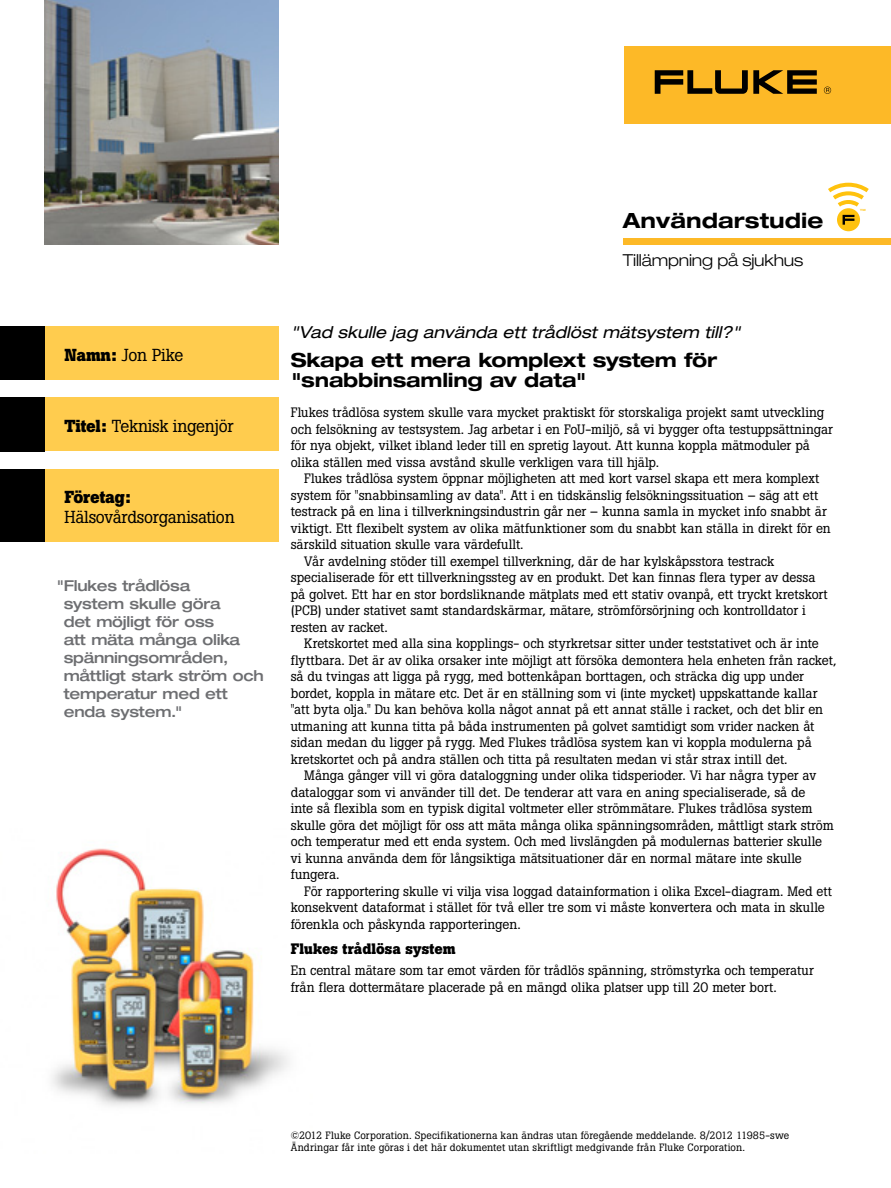
<style>
.page{position:relative;width:891px;height:1188px;background:#fff}
.page>*{position:absolute;margin:0;border:0;box-sizing:border-box;transform-origin:0 0}
.Technical_Data{font:700 expanded 21px "Helvetica Neue LT Std";letter-spacing:.005em;color:#000}
.Headline{font:700 expanded 19.5px/20.2px "Helvetica Neue LT Std";letter-spacing:-.015em;color:#000}
.Intro_bars_left{font:17.25px/19.5px "Boton Pro";letter-spacing:-.015em;color:#000}
.Headline_question{font:italic expanded 16.5px "Helvetica Neue LT Std";color:#000}
.Sub-category{font:300 expanded 16.5px "Helvetica Neue LT Std";letter-spacing:-.01em;color:#000}
.Intro_bars_left-2{font:500 expanded 15px/18px "Helvetica Neue LT Std";letter-spacing:-.015em;color:#6d6e71}
.Body_subheads{font:700 15px "Boton Pro";letter-spacing:.005em;color:#000}
.Body_copy{font:13.5px/16.5px "Boton Pro";color:#000}
.Body_copy_1st_para{font:13.5px/16.5px "Boton Pro";letter-spacing:-.005em;color:#000}
.Copyright_line{font:10.5px "Boton Pro";letter-spacing:.01em;color:#000}
.t1{font:700 expanded 2.85px "Helvetica Neue LT Std";color:#ffc20e}
.s1{font-weight:700}
</style>
<div class="page">
<img style="left:52px;top:848px;width:237px;height:258px">
<div style="left:625px;top:46px;width:266px;height:78px;background:#fdb927"></div>
<svg style="left:655px;top:70px;width:162px;height:24px"></svg>
<svg style="left:824px;top:87px;width:7px;height:7px"></svg>
<div style="left:624px;top:238px;width:267px;height:7px;background:#fdb927"></div>
<div style="left:0;top:397px;width:279px;height:54px;background:#ffcc4e"></div>
<div style="left:0;top:469px;width:279px;height:73px;background:#ffcc4e"></div>
<div style="left:0;top:397px;width:44px;height:54px;background:#000"></div>
<div style="left:0;top:469px;width:44px;height:73px;background:#000"></div>
<div style="left:0;top:326px;width:279px;height:54px;background:#ffcc4e"></div>
<div style="left:0;top:326px;width:44px;height:54px;background:#000"></div>
<img style="left:45px;top:0;width:234px;height:245px">
<svg style="left:837px;top:208px;width:23px;height:23px"></svg>
<svg style="left:843px;top:215px;width:11px;height:10px"></svg>
<svg style="left:828px;top:183px;width:41px;height:24px"></svg>
<p class="Intro_bars_left" style="left:65px;top:345px;width:120px"><span class="s1">Namn:</span> Jon Pike</p>
<p class="Intro_bars_left" style="left:65px;top:416px;width:171px"><span class="s1">Titel:</span> Teknisk ingenjör</p>
<p class="Intro_bars_left" style="left:65px;top:487px;width:172px"><span class="s1">Företag:<br></span>Hälsovårdsorganisation</p>
<p class="Intro_bars_left-2" style="left:64px;top:577px;width:201px;text-indent:-6px">"Flukes trådlösa<br>system skulle göra<br>det möjligt för oss<br>att mäta många olika spänningsområden, måttligt stark ström och temperatur med ett enda system."</p>
<p class="Technical_Data" style="left:623px;top:207px;width:202px">Användarstudie</p>
<p class="Sub-category" style="left:623px;top:250px;width:182px">Tillämpning på sjukhus</p>
<p class="Headline_question" style="left:291px;top:322px;width:451px">"Vad skulle jag använda ett trådlöst mätsystem till?"</p>
<p class="Headline" style="left:291px;top:350px;width:428px">Skapa ett mera komplext system för "snabbinsamling av data"</p>
<p class="Body_copy_1st_para" style="left:291px;top:404px;width:544px">Flukes trådlösa system skulle vara mycket praktiskt för storskaliga projekt samt utveckling och felsökning av testsystem. Jag arbetar i en FoU-miljö, så vi bygger ofta testuppsättningar för nya objekt, vilket ibland leder till en spretig layout. Att kunna koppla mätmoduler på olika ställen med vissa avstånd skulle verkligen vara till hjälp.</p>
<p class="Body_copy" style="left:291px;top:470px;width:541px;text-indent:14px">Flukes trådlösa system öppnar möjligheten att med kort varsel skapa ett mera komplext system för "snabbinsamling av data". Att i en tidskänslig felsökningssituation – säg att ett testrack på en lina i tillverkningsindustrin går ner – kunna samla in mycket info snabbt är viktigt. Ett flexibelt system av olika mätfunktioner som du snabbt kan ställa in direkt för en särskild situation skulle vara värdefullt.</p>
<p class="Body_copy" style="left:291px;top:553px;width:539px;text-indent:14px">Vår avdelning stöder till exempel tillverkning, där de har kylskåpsstora testrack specialiserade för ett tillverkningssteg av en produkt. Det kan finnas flera typer av dessa på golvet. Ett har en stor bordsliknande mätplats med ett stativ ovanpå, ett tryckt kretskort (PCB) under stativet samt standardskärmar, mätare, strömförsörjning och kontrolldator i resten av racket.</p>
<p class="Body_copy" style="left:291px;top:635px;width:547px;text-indent:14px">Kretskortet med alla sina kopplings- och styrkretsar sitter under teststativet och är inte flyttbara. Det är av olika orsaker inte möjligt att försöka demontera hela enheten från racket, så du tvingas att ligga på rygg, med bottenkåpan borttagen, och sträcka dig upp under bordet, koppla in mätare etc. Det är en ställning som vi (inte mycket) uppskattande kallar "att byta olja." Du kan behöva kolla något annat på ett annat ställe i racket, och det blir en utmaning att kunna titta på båda instrumenten på golvet samtidigt som vrider nacken åt sidan medan du ligger på rygg. Med Flukes trådlösa system kan vi koppla modulerna på kretskortet och på andra ställen och titta på resultaten medan vi står strax intill det.</p>
<p class="Body_copy" style="left:291px;top:767px;width:544px;text-indent:14px">Många gånger vill vi göra dataloggning under olika tidsperioder. Vi har några typer av dataloggar som vi använder till det. De tenderar att vara en aning specialiserade, så de<br>inte så flexibla som en typisk digital voltmeter eller strömmätare. Flukes trådlösa system skulle göra det möjligt för oss att mäta många olika spänningsområden, måttligt stark ström och temperatur med ett enda system. Och med livslängden på modulernas batterier skulle vi kunna använda dem för långsiktiga mätsituationer där en normal mätare inte skulle fungera.</p>
<p class="Body_copy" style="left:291px;top:883px;width:543px;text-indent:14px">För rapportering skulle vi vilja visa loggad datainformation i olika Excel-diagram. Med ett konsekvent dataformat i stället för två eller tre som vi måste konvertera och mata in skulle förenkla och påskynda rapporteringen.</p>
<p class="Body_subheads" style="left:291px;top:939px;width:166px">Flukes trådlösa system</p>
<p class="Body_copy_1st_para" style="left:291px;top:962px;width:525px">En central mätare som tar emot värden för trådlös spänning, strömstyrka och temperatur från flera dottermätare placerade på en mängd olika platser upp till 20 meter bort.</p>
<p class="t1" style="left:860px;top:209px;width:7px">TM</p>
<p class="Copyright_line" style="left:291px;top:1129px;width:500px">©2012 Fluke Corporation. Specifikationerna kan ändras utan föregående meddelande. 8/2012 11985-swe</p>
<p class="Copyright_line" style="left:291px;top:1141px;width:456px">Ändringar får inte göras i det här dokumentet utan skriftligt medgivande från Fluke Corporation.</p>
</div>
